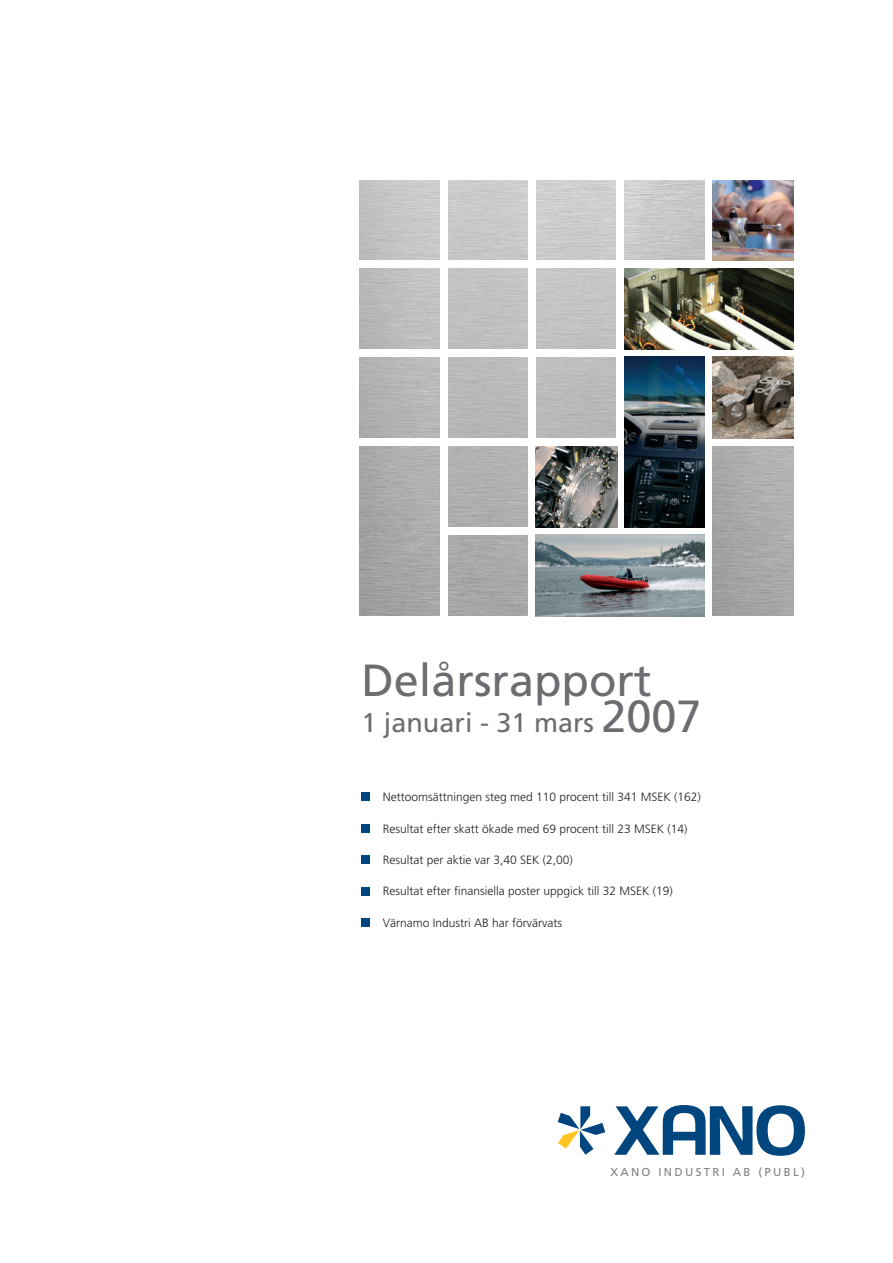
<style>
.page{position:relative;width:893px;height:1263px;background:#fff}
.page>*{position:absolute;margin:0;border:0;box-sizing:border-box;transform-origin:0 0}
.t1{font:45px "Frutiger";color:#6c6d70}
.t2{font:27px "Frutiger";color:#6c6d70}
.t3{font:300 12px "Frutiger";color:#231f20}
.t4{font:11.55px "Frutiger";letter-spacing:.2em;color:#808285}
.s1{font-size:45px}
</style>
<div class="page">
<svg style="left:614px;top:1105px;width:191px;height:51px"></svg>
<svg style="left:558px;top:1106px;width:47px;height:49px"></svg>
<img style="left:713px;top:181px;width:80px;height:80px">
<img style="left:624px;top:268px;width:170px;height:82px">
<img style="left:536px;top:535px;width:169px;height:81px">
<img style="left:713px;top:357px;width:81px;height:81px">
<img style="left:624px;top:357px;width:81px;height:171px">
<img style="left:535px;top:446px;width:83px;height:82px">
<div style="left:361px;top:793px;width:9px;height:8px;background:#00467e"></div>
<div style="left:361px;top:824px;width:9px;height:9px;background:#00467e"></div>
<div style="left:361px;top:887px;width:9px;height:8px;background:#00467e"></div>
<div style="left:361px;top:856px;width:9px;height:8px;background:#00467e"></div>
<div style="left:361px;top:918px;width:9px;height:9px;background:#00467e"></div>
<h1 class="t1" style="left:361px;top:654px;width:292px">Delårsrapport</h1>
<h2 class="t2" style="left:361px;top:707px;width:342px">1 januari - 31 mars <span class="s1">2007</span></h2>
<p class="t3" style="left:383px;top:790px;width:320px">Nettoomsättningen steg med 110 procent till 341 MSEK (162)</p>
<p class="t3" style="left:383px;top:822px;width:306px">Resultat efter skatt ökade med 69 procent till 23 MSEK (14)</p>
<p class="t3" style="left:383px;top:853px;width:192px">Resultat per aktie var 3,40 SEK (2,00)</p>
<p class="t3" style="left:383px;top:884px;width:292px">Resultat efter finansiella poster uppgick till 32 MSEK (19)</p>
<p class="t3" style="left:383px;top:916px;width:181px">Värnamo Industri AB har förvärvats</p>
<p class="t4" style="left:610px;top:1165px;width:196px">xano Industri AB (pub l)</p>
</div>
